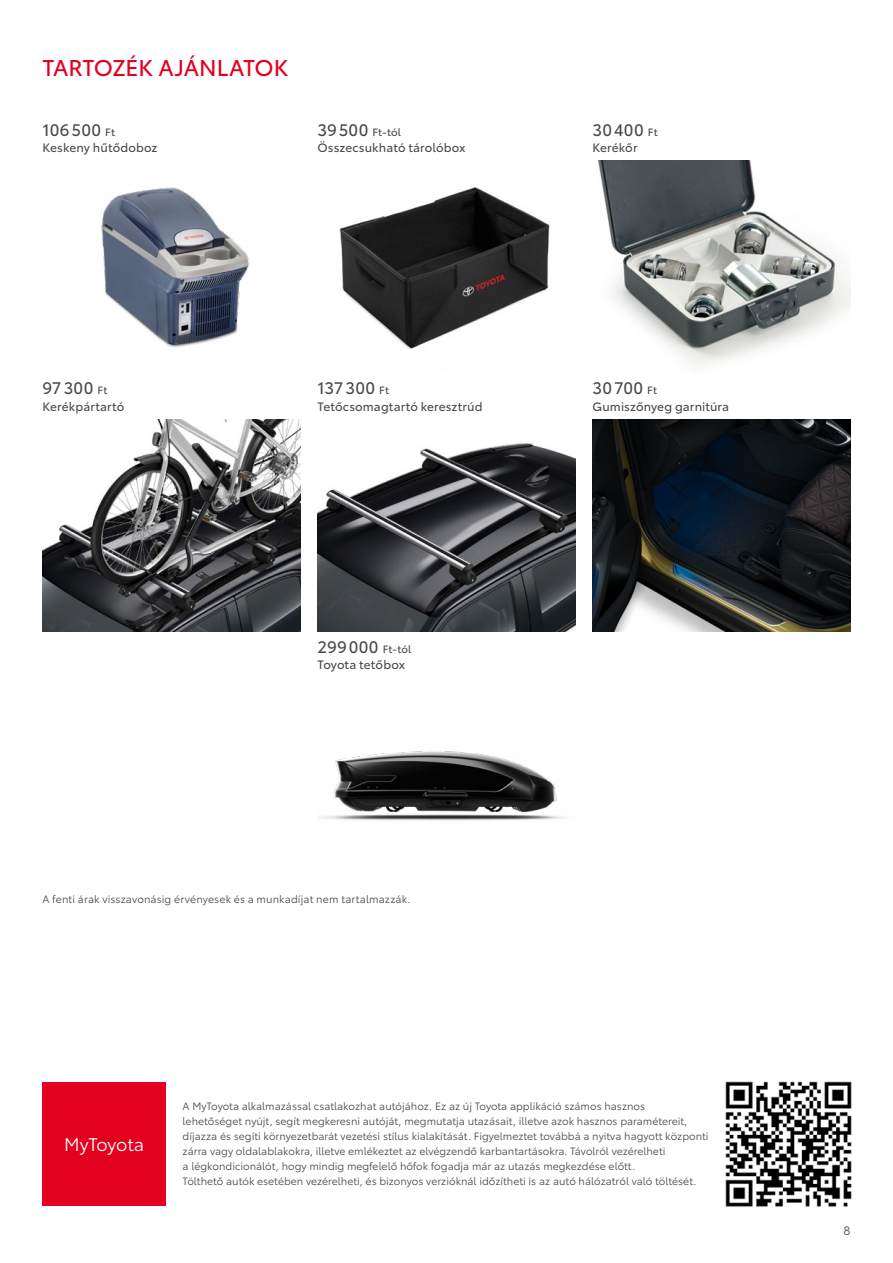
<style>
.page{position:relative;width:893px;height:1263px;background:#fff}
.page>*{position:absolute;margin:0;border:0;box-sizing:border-box;transform-origin:0 0}
.t1{font:22.5px "Toyota Type";letter-spacing:-.015em;color:#e3001f}
.t2{font:18px "Toyota Type";color:#fff}
.t3{font:16.5px "Toyota Type";letter-spacing:.025em;color:#494948}
.t4{font:12px "Toyota Type";letter-spacing:.01em;color:#494948}
.t5{font:12px "Toyota Type";color:#494948}
.t6{font:10.5px/15px "Toyota Type";color:#494948}
.t7{font:10.5px "Toyota Type";color:#494948}
.s1{font-size:10.5px}
.s2{font-size:16.5px}
</style>
<div class="page">
<img style="left:101px;top:187px;width:149px;height:161px">
<img style="left:339px;top:187px;width:211px;height:162px">
<img style="left:598px;top:161px;width:252px;height:205px">
<img style="left:43px;top:419px;width:257px;height:213px">
<img style="left:317px;top:443px;width:258px;height:189px">
<img style="left:592px;top:419px;width:258px;height:213px">
<img style="left:320px;top:751px;width:244px;height:70px">
<div style="left:43px;top:1082px;width:123px;height:124px;background:#e3001f"></div>
<img style="left:725px;top:1081px;width:127px;height:126px">
<h1 class="t1" style="left:43px;top:51px;width:247px">TARTOZÉK AJÁNLATOK</h1>
<h3 class="t3" style="left:43px;top:117px;width:74px">106500 <span class="s1">Ft</span></h3>
<p class="t4" style="left:43px;top:139px;width:116px">Keskeny hűtődoboz</p>
<p class="t7" style="left:317px;top:124px;width:85px"><span class="s2">39500</span> Ft-tól</p>
<p class="t4" style="left:317px;top:139px;width:150px">Összecsukható tárolóbox</p>
<h3 class="t3" style="left:43px;top:376px;width:66px">97300 <span class="s1">Ft</span></h3>
<p class="t4" style="left:43px;top:397px;width:83px">Kerékpártartó</p>
<h3 class="t3" style="left:317px;top:376px;width:73px">137300 <span class="s1">Ft</span></h3>
<p class="t4" style="left:317px;top:397px;width:167px">Tetőcsomagtartó keresztrúd</p>
<h3 class="t3" style="left:317px;top:634px;width:95px">299000 <span class="s1">Ft-tól</span></h3>
<p class="t4" style="left:317px;top:656px;width:89px">Toyota tetőbox</p>
<p class="t6" style="left:43px;top:891px;width:369px">A fenti árak visszavonásig érvényesek és a munkadíjat nem tartalmazzák.</p>
<h3 class="t3" style="left:592px;top:117px;width:67px">30400 <span class="s1">Ft</span></h3>
<p class="t4" style="left:592px;top:139px;width:47px">Kerékőr</p>
<h3 class="t3" style="left:592px;top:376px;width:66px">30700 <span class="s1">Ft</span></h3>
<p class="t4" style="left:592px;top:397px;width:138px">Gumiszőnyeg garnitúra</p>
<h2 class="t2" style="left:64px;top:1131px;width:82px">MyToyota</h2>
<p class="t6" style="left:183px;top:1098px;width:527px">A MyToyota alkalmazással csatlakozhat autójához. Ez az új Toyota applikáció számos hasznos<br>lehetőséget nyújt, segít megkeresni autóját, megmutatja utazásait, illetve azok hasznos paramétereit, díjazza és segíti környezetbarát vezetési stílus kialakítását. Figyelmeztet továbbá a nyitva hagyott központi zárra vagy oldalablakokra, illetve emlékeztet az elvégzendő karbantartásokra. Távolról vezérelheti<br>a légkondicionálót, hogy mindig megfelelő hőfok fogadja már az utazás megkezdése előtt.<br>Tölthető autók esetében vezérelheti, és bizonyos verzióknál időzítheti is az autó hálózatról való töltését.</p>
<p class="t5" style="left:844px;top:1222px;width:8px">8</p>
</div>
